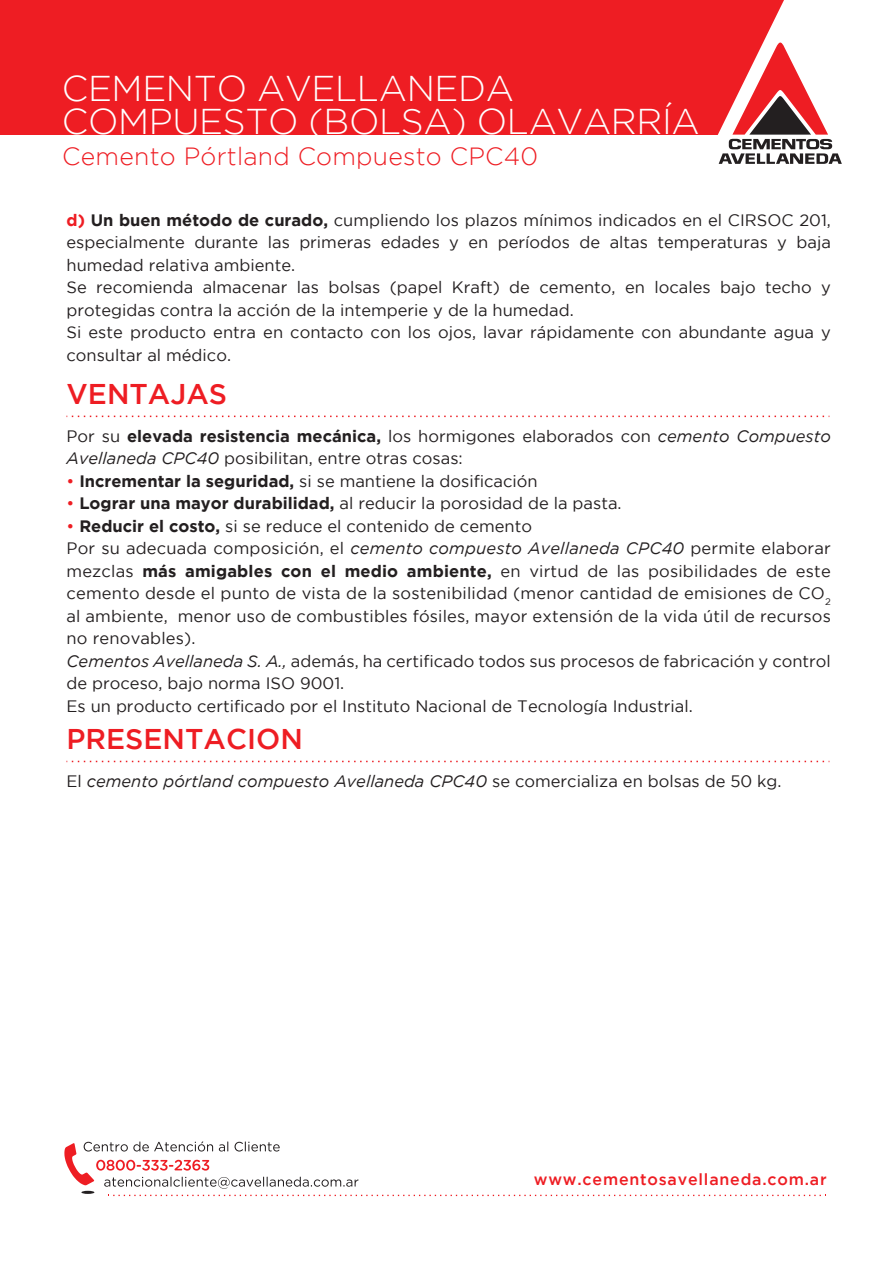
<style>
.page{position:relative;width:893px;height:1263px;background:#fff}
.page>*{position:absolute;margin:0;border:0;box-sizing:border-box;transform-origin:0 0}
.t1{font:300 35.85px/33.2px "Gotham";letter-spacing:-.01em;color:#fff}
.t2{font:500 28.5px "Gotham";color:#ee1d23}
.t3{font:300 24.75px "Gotham";letter-spacing:.01em;color:#ee1d23}
.t4{font:16.5px/22.5px "Gotham";color:#231f20}
.t5{font:italic 16.5px "Gotham";color:#231f20}
.t6{font:500 16.05px "Gotham";letter-spacing:.05em;color:#ee1d23}
.s1{font-weight:700;color:#ee1d23}
.s2{font-weight:700}
.s3{font-style:italic}
.s4{color:#ee1d23}
.s5{font-style:normal}
</style>
<div class="page">
<svg style="left:64px;top:1141px;width:762px;height:55px"></svg>
<svg style="left:719px;top:53px;width:123px;height:111px"></svg>
<div style="left:0;top:0;width:787px;height:135px;background:#ee1d23"></div>
<svg style="left:67px;top:761px;width:763px;height:1px"></svg>
<svg style="left:67px;top:416px;width:763px;height:1px"></svg>
<h1 class="t1" style="left:62px;top:71px;width:639px">CEMENTO AVELLANEDA<br>COMPUESTO (BOLSA) OLAVARRÍA</h1>
<h3 class="t3" style="left:62px;top:142px;width:477px">Cemento Pórtland Compuesto CPC40</h3>
<p class="t4" style="left:67px;top:209px;width:766px"><span class="s1">d)</span> <span class="s2">Un buen método de curado,</span> cumpliendo los plazos mínimos indicados en el CIRSOC 201, especialmente durante las primeras edades y en períodos de altas temperaturas y baja humedad relativa ambiente.<br>Se recomienda almacenar las bolsas (papel Kraft) de cemento, en locales bajo techo y protegidas contra la acción de la intemperie y de la humedad.<br>Si este producto entra en contacto con los ojos, lavar rápidamente con abundante agua y consultar al médico.</p>
<h2 class="t2" style="left:67px;top:378px;width:162px">VENTAJAS</h2>
<p class="t4" style="left:67px;top:425px;width:766px">Por su <span class="s2">elevada resistencia mecánica,</span> los hormigones elaborados con <span class="s3">cemento Compuesto<br>Avellaneda CPC40</span> posibilitan, entre otras cosas:</p>
<p class="t4" style="left:67px;top:470px;width:473px"><span class="s4">•</span> <span class="s2">Incrementar la seguridad,</span> si se mantiene la dosificación</p>
<p class="t4" style="left:67px;top:492px;width:557px"><span class="s4">•</span> <span class="s2">Lograr una mayor durabilidad,</span> al reducir la porosidad de la pasta.</p>
<p class="t4" style="left:67px;top:515px;width:766px"><span class="s4">•</span> <span class="s2">Reducir el costo,</span> si se reduce el contenido de cemento<br>Por su adecuada composición, el <span class="s3">cemento compuesto Avellaneda CPC40</span> permite elaborar mezclas <span class="s2">más amigables con el medio ambiente,</span> en virtud de las posibilidades de este cemento desde el punto de vista de la sostenibilidad (menor cantidad de emisiones de CO<sub>2 </sub>al ambiente, menor uso de combustibles fósiles, mayor extensión de la vida útil de recursos no renovables).<br><span class="s3">Cementos Avellaneda S. A.,</span> además, ha certificado todos sus procesos de fabricación y control de proceso, bajo norma ISO 9001.<br>Es un producto certificado por el Instituto Nacional de Tecnología Industrial.</p>
<h2 class="t2" style="left:67px;top:723px;width:238px">PRESENTACION</h2>
<p class="t5" style="left:67px;top:772px;width:717px"><span class="s5">El</span> cemento pórtland compuesto Avellaneda CPC40 <span class="s5">se comercializa en bolsas de 50 kg.</span></p>
<p class="t6" style="left:534px;top:1170px;width:294px">www.cementosavellaneda.com.ar</p>
</div>
